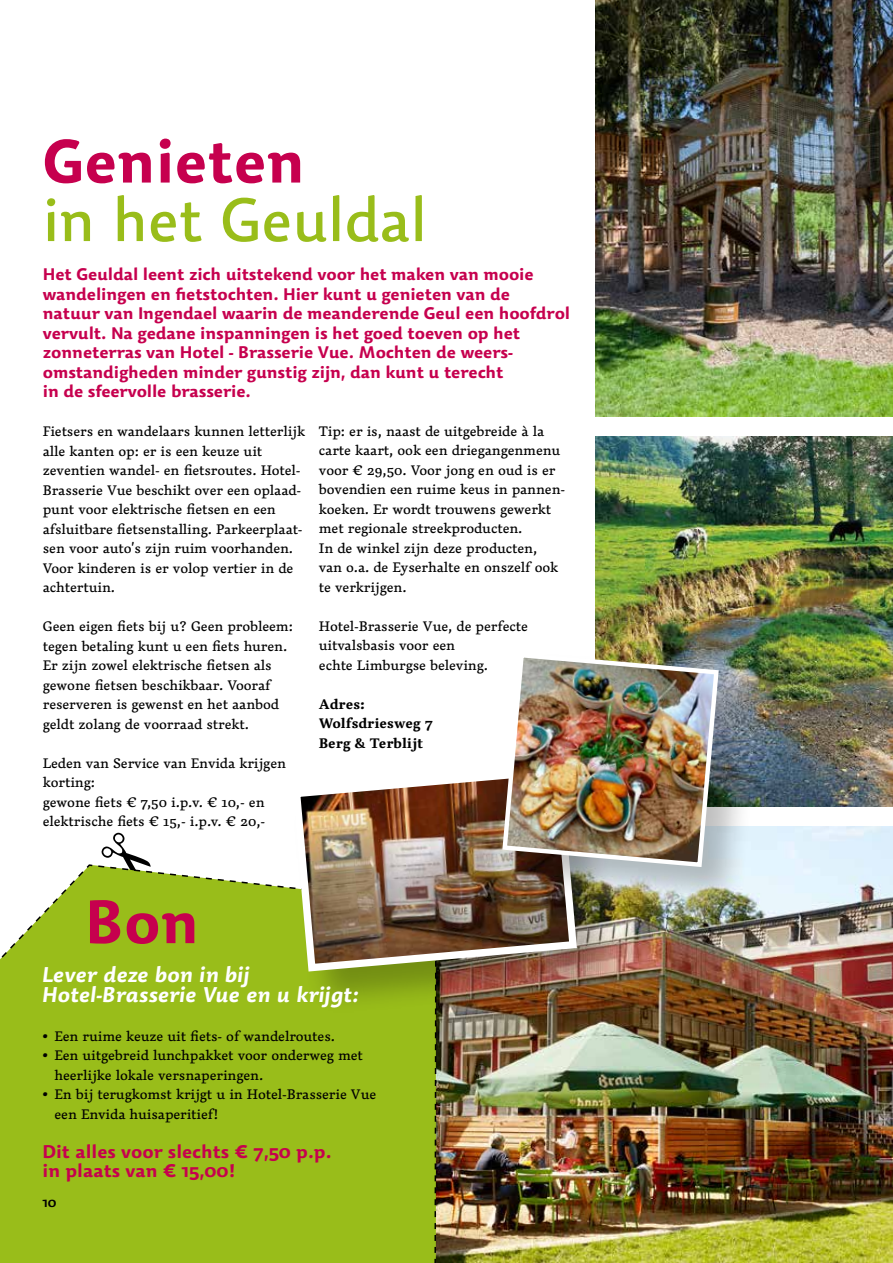
<style>
.page{position:relative;width:893px;height:1263px;background:#fff}
.page>*{position:absolute;margin:0;border:0;box-sizing:border-box;transform-origin:0 0}
.t1{font:500 60px "Dederon SDOT";color:#99bd1a}
.t2{font:700 60px "Dederon SDOT";color:#c6004e}
.t3{font:italic 700 21px/19.5px "Dederon SDOT";color:#fff}
.t4{font:700 18px/19.5px "Dederon SDOT";color:#c6004e}
.t5{font:700 16.5px/19.5px "Dederon SDOT";letter-spacing:-.01em;color:#c6004e}
.t6{font:500 13.5px/19.5px "Dederon DOT";letter-spacing:-.01em;color:#000}
.t7{font:700 13.5px/19.5px "Dederon DOT";letter-spacing:-.01em;color:#000}
.t8{font:600 13.5px "Dederon SLOT";color:#000}
</style>
<div class="page">
<img style="left:595px;top:0;width:298px;height:417px">
<img style="left:595px;top:436px;width:298px;height:371px">
<img style="left:437px;top:826px;width:456px;height:437px">
<div style="left:0;top:863px;width:437px;height:400px;background:#99bd1a"></div>
<div style="left:291px;top:765px;width:330px;height:251px;background:#000;opacity:.25"></div>
<img style="left:289px;top:765px;width:292px;height:210px">
<div style="left:501px;top:651px;width:262px;height:260px;background:#000;opacity:.25"></div>
<img style="left:500px;top:650px;width:221px;height:219px">
<h1 class="t2" style="left:43px;top:124px;width:264px">Genieten</h1>
<h1 class="t1" style="left:43px;top:185px;width:386px">in het Geuldal</h1>
<p class="t5" style="left:43px;top:264px;width:529px">Het Geuldal leent zich uitstekend voor het maken van mooie wandelingen en fietstochten. Hier kunt u genieten van de natuur van Ingendael waarin de meanderende Geul een hoofdrol vervult. Na gedane inspanningen is het goed toeven op het zonneterras van Hotel - Brasserie Vue. Mochten de weers&shy;omstandigheden minder gunstig zijn, dan kunt u terecht<br>in de sfeervolle brasserie.</p>
<p class="t6" style="left:43px;top:422px;width:264px">Fietsers en wandelaars kunnen letterlijk alle kanten op: er is een keuze uit zeventien wandel- en fietsroutes. Hotel-Brasserie Vue beschikt over een oplaad&shy;punt voor elektrische fietsen en een afsluitbare fietsenstalling. Parkeerplaat&shy;sen voor auto’s zijn ruim voorhanden.<br>Voor kinderen is er volop vertier in de achtertuin.</p>
<p class="t6" style="left:43px;top:616px;width:252px">Geen eigen fiets bij u? Geen probleem: tegen betaling kunt u een fiets huren.<br>Er zijn zowel elektrische fietsen als gewone fietsen beschikbaar. Vooraf reserveren is gewenst en het aanbod geldt zolang de voorraad strekt.</p>
<p class="t6" style="left:43px;top:753px;width:245px">Leden van Service van Envida krijgen korting:<br>gewone fiets € 7,50 i.p.v. € 10,- en elektrische fiets € 15,- i.p.v. € 20,-</p>
<p class="t6" style="left:319px;top:421px;width:248px">Tip: er is, naast de uitgebreide à la carte kaart, ook een driegangenmenu voor € 29,50. Voor jong en oud is er bovendien een ruime keus in pannen&shy;koeken. Er wordt trouwens gewerkt met regionale streekproducten.<br>In de winkel zijn deze producten,<br>van o.a. de Eyserhalte en onszelf ook te verkrijgen.</p>
<p class="t6" style="left:319px;top:616px;width:211px">Hotel-Brasserie Vue, de perfecte uitvalsbasis voor een<br>echte Limburgse beleving.</p>
<p class="t7" style="left:319px;top:694px;width:116px">Adres:<br>Wolfsdriesweg 7<br>Berg &amp; Terblijt</p>
<h1 class="t2" style="left:85px;top:885px;width:116px">Bon</h1>
<h2 class="t3" style="left:43px;top:965px;width:318px">Lever deze bon in bij<br>Hotel-Brasserie Vue en u krijgt:</h2>
<p class="t6" style="left:43px;top:1026px;width:294px">• Een ruime keuze uit fiets- of wandelroutes.</p>
<p class="t6" style="left:55px;top:1045px;width:310px;text-indent:-12px">• Een uitgebreid lunchpakket voor onderweg met heerlijke lokale versnaperingen.</p>
<p class="t6" style="left:55px;top:1084px;width:323px;text-indent:-12px">• En bij terugkomst krijgt u in Hotel-Brasserie Vue een Envida huisaperitief!</p>
<h3 class="t4" style="left:43px;top:1141px;width:291px">Dit alles voor slechts € 7,50 p.p. in plaats van € 15,00!</h3>
<p class="t8" style="left:43px;top:1194px;width:16px">10</p>
</div>
